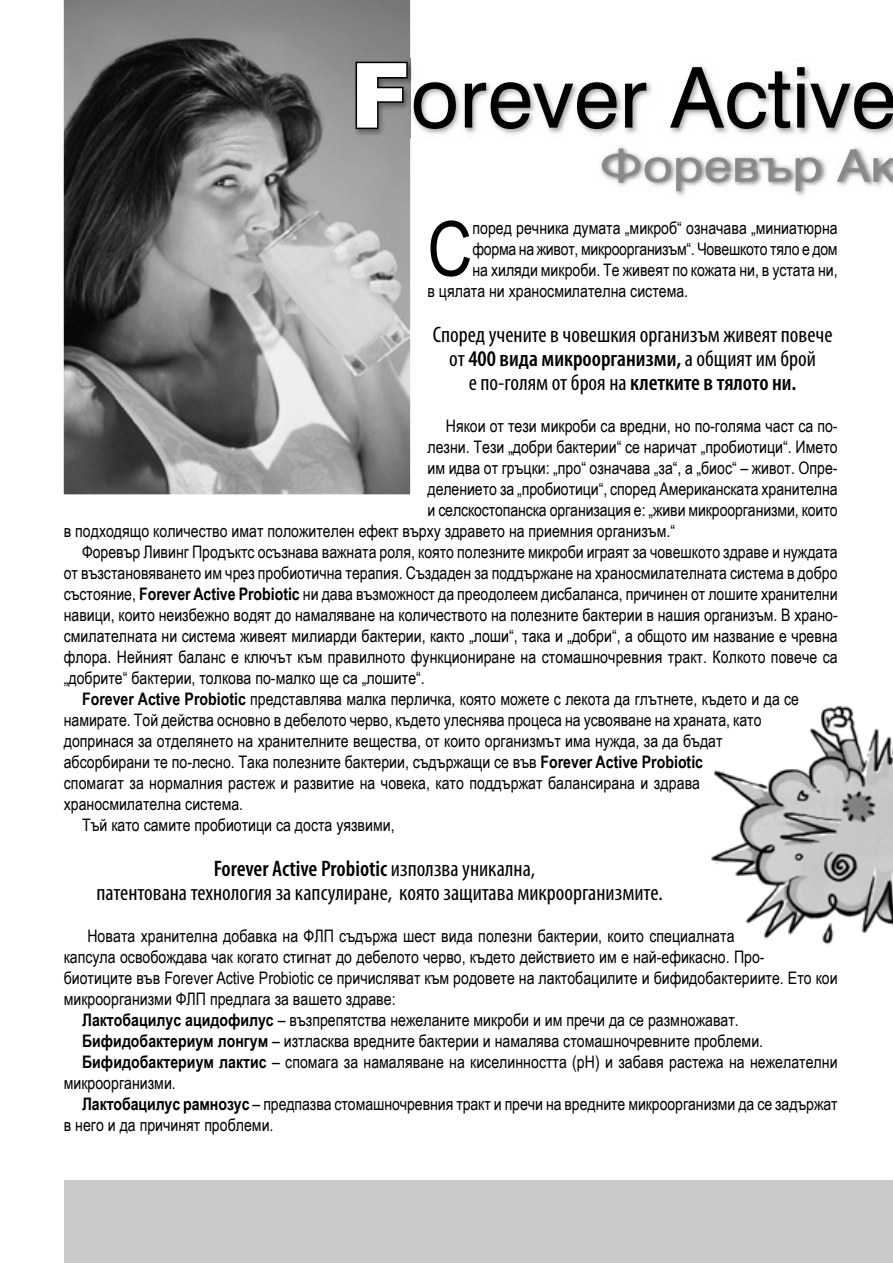
<style>
.page{position:relative;width:893px;height:1263px;background:#fff}
.page>*{position:absolute;margin:0;border:0;box-sizing:border-box;transform-origin:0 0}
.t1{font:84px "Swiss 721 BT";color:#000}
.t2{font:75.9px "Arial Narrow";color:#000}
.t3{font:45px "Swiss 721 BT";color:#898989;scale:1.15 1}
.t4{font:condensed 22.5px/24px "Myriad Pro";color:#000;text-align:center}
.t5{font:17.25px "Arial Narrow";color:#000}
.s1{font-family:"Arial";font-weight:900;font-size:90px;color:#fff}
.s2{font-weight:600}
.s3{font-weight:700}
</style>
<div class="page">
<div style="left:64px;top:1180px;width:829px;height:83px;background:#c8c9c9"></div>
<img style="left:64px;top:0;width:346px;height:494px">
<img style="left:352px;top:59px;width:541px;height:78px">
<svg style="left:354px;top:60px;width:55px;height:71px"></svg>
<img style="left:711px;top:705px;width:182px;height:240px">
<img style="left:600px;top:146px;width:293px;height:50px">
<h1 class="t1" style="left:350px;top:40px;width:548px"><span class="s1">F</span>orever Active</h1>
<h3 class="t3" style="left:600px;top:135px;width:259px">Форевър Ак</h3>
<h2 class="t2" style="left:427px;top:193px;width:46px">С</h2>
<p class="t5" style="left:472px;top:215px;width:367px">поред речника думата „микроб“ означава „миниатюрна</p>
<p class="t5" style="left:472px;top:236px;width:367px">форма на живот, микроорганизъм“. Човешкото тяло е дом</p>
<p class="t5" style="left:472px;top:257px;width:367px">на хиляди микроби. Те живеят по кожата ни, в устата ни,</p>
<p class="t5" style="left:427px;top:278px;width:262px">в цялата ни храносмилателна система.</p>
<h3 class="t4" style="left:433px;top:323px;width:401px">Според учените в човешкия организъм живеят повече от <span class="s2">400 вида микроорганизми,</span> а общият им брой<br>е по-голям от броя на <span class="s2">клетките в тялото ни.</span></h3>
<p class="t5" style="left:446px;top:413px;width:393px">Някои от тези микроби са вредни, но по-голяма част са по-</p>
<p class="t5" style="left:427px;top:434px;width:412px">лезни. Тези „добри бактерии“ се наричат „пробиотици“. Името</p>
<p class="t5" style="left:427px;top:455px;width:412px">им идва от гръцки: „про“ означава „за“, а „биос“ – живот. Опре-</p>
<p class="t5" style="left:427px;top:476px;width:412px">делението за „пробиотици“, според Американската хранителна</p>
<p class="t5" style="left:427px;top:497px;width:412px">и селскостопанска организация е: „живи микроорганизми, които</p>
<p class="t5" style="left:64px;top:518px;width:613px">в подходящо количество имат положителен ефект върху здравето на приемния организъм.“</p>
<p class="t5" style="left:82px;top:539px;width:757px">Форевър Ливинг Продъктс осъзнава важната роля, която полезните микроби играят за човешкото здраве и нуждата</p>
<p class="t5" style="left:64px;top:560px;width:775px">от възстановяването им чрез пробиотична терапия. Създаден за поддържане на храносмилателната система в добро</p>
<p class="t5" style="left:64px;top:581px;width:775px">състояние, <span class="s3">Forever Active Probiotic</span> ни дава възможност да преодолеем дисбаланса, причинен от лошите хранителни</p>
<p class="t5" style="left:64px;top:602px;width:775px">навици, които неизбежно водят до намаляване на количеството на полезните бактерии в нашия организъм. В храно-</p>
<p class="t5" style="left:64px;top:623px;width:775px">смилателната ни система живеят милиарди бактерии, както „лоши“, така и „добри“, а общото им название е чревна</p>
<p class="t5" style="left:64px;top:644px;width:775px">флора. Нейният баланс е ключът към правилното функциониране на стомашночревния тракт. Колкото повече са</p>
<p class="t5" style="left:64px;top:665px;width:363px">„добрите“ бактерии, толкова по-малко ще са „лошите“.</p>
<p class="t5" style="left:82px;top:686px;width:719px"><span class="s3">Forever Active Probiotic</span> представлява малка перличка, която можете с лекота да глътнете, където и да се</p>
<p class="t5" style="left:64px;top:707px;width:699px">намирате. Той действа основно в дебелото черво, където улеснява процеса на усвояване на храната, като</p>
<p class="t5" style="left:64px;top:728px;width:660px">допринася за отделянето на хранителните вещества, от които организмът има нужда, за да бъдат</p>
<p class="t5" style="left:64px;top:749px;width:641px">абсорбирани те по-лесно. Така полезните бактерии, съдържащи се във <span class="s3">Forever Active Probiotic</span></p>
<p class="t5" style="left:64px;top:770px;width:638px">спомагат за нормалния растеж и развитие на човека, като поддържат балансирана и здрава</p>
<p class="t5" style="left:64px;top:791px;width:181px">храносмилателна система.</p>
<p class="t5" style="left:82px;top:812px;width:314px">Тъй като самите пробиотици са доста уязвими,</p>
<h3 class="t4" style="left:97px;top:857px;width:568px"><span class="s2">Forever Active Probiotic</span> използва уникална,<br>патентована технология за капсулиране, която защитава микроорганизмите.</h3>
<p class="t5" style="left:87px;top:923px;width:649px">Новата хранителна добавка на ФЛП съдържа шест вида полезни бактерии, които специалната</p>
<p class="t5" style="left:64px;top:944px;width:702px">капсула освобождава чак когато стигнат до дебелото черво, където действието им е най-ефикасно. Про-</p>
<p class="t5" style="left:64px;top:965px;width:775px">биотиците във Forever Active Probiotic се причисляват към родовете на лактобацилите и бифидобактериите. Ето кои</p>
<p class="t5" style="left:64px;top:986px;width:333px">микроорганизми ФЛП предлага за вашето здраве:</p>
<p class="t5" style="left:82px;top:1007px;width:658px"><span class="s3">Лактобацилус ацидофилус</span> – възпрепятства нежеланите микроби и им пречи да се размножават.</p>
<p class="t5" style="left:82px;top:1028px;width:683px"><span class="s3">Бифидобактериум лонгум</span> – изтласква вредните бактерии и намалява стомашночревните проблеми.</p>
<p class="t5" style="left:82px;top:1049px;width:757px"><span class="s3">Бифидобактериум лактис</span> – спомага за намаляване на киселинността (pH) и забавя растежа на нежелателни</p>
<p class="t5" style="left:64px;top:1070px;width:114px">микроорганизми.</p>
<p class="t5" style="left:82px;top:1091px;width:757px"><span class="s3">Лактобацилус рамнозус</span> – предпазва стомашночревния тракт и пречи на вредните микроорганизми да се задържат</p>
<p class="t5" style="left:64px;top:1112px;width:211px">в него и да причинят проблеми.</p>
</div>
